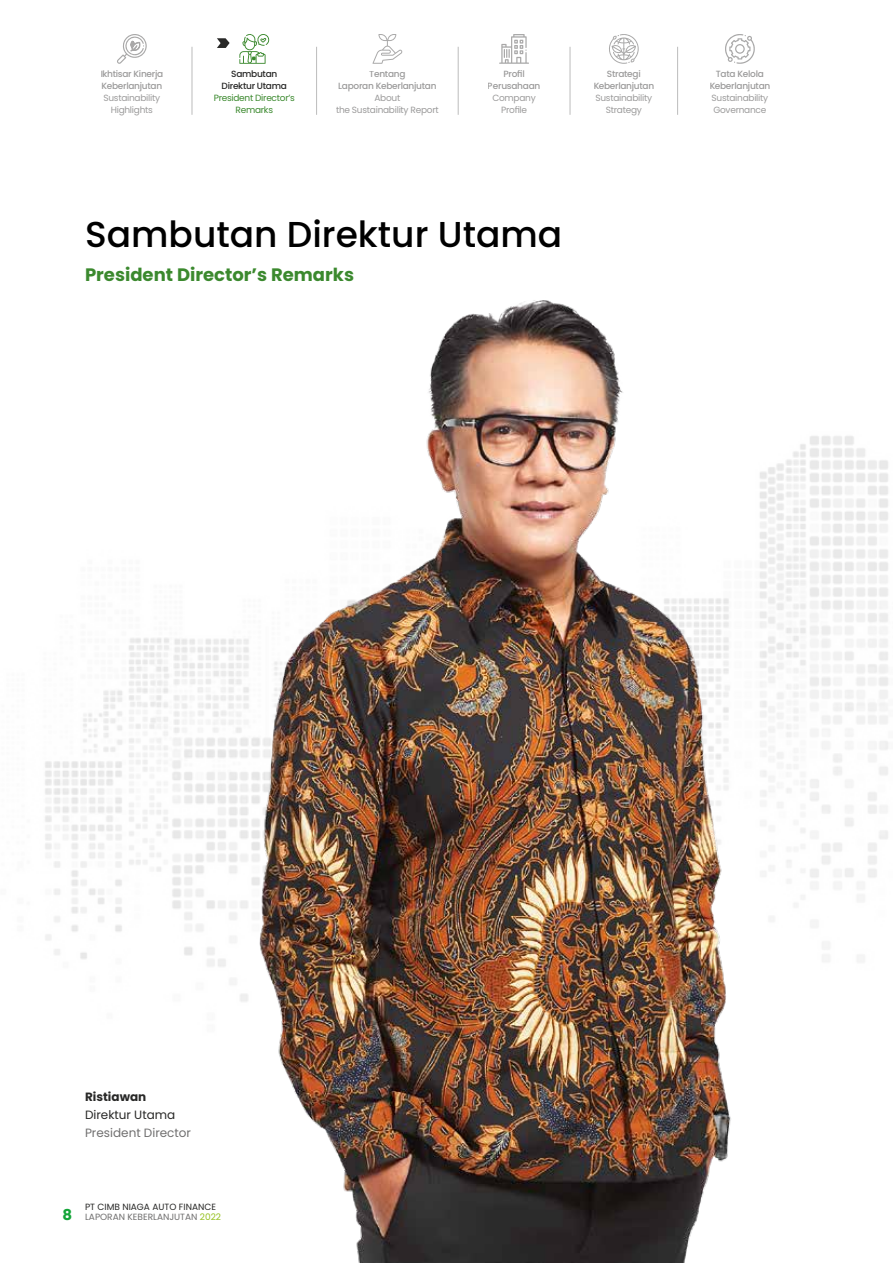
<style>
.page{position:relative;width:893px;height:1263px;background:#fff}
.page>*{position:absolute;margin:0;border:0;box-sizing:border-box;transform-origin:0 0}
.t1{font:500 36px "Poppins";color:#000}
.t2{font:700 18px "Poppins";color:#3b892e}
.t3{font:12px "Poppins";color:#706f6f}
.t4{font:12px "Poppins";color:#282827}
.t5{font:700 12px "Poppins";color:#282827}
.t6{font:500 9px/12px "Poppins";letter-spacing:-.03em;color:#706f6f;text-align:center}
.t7{font:9px/12px "Poppins";letter-spacing:-.03em;color:#706f6f;text-align:center}
.t8{font:9px/10.8px "Poppins";color:#282827}
.t9{font:9px/12px "Poppins";letter-spacing:-.03em;color:#3b892e;text-align:center}
.t10{font:500 9px/12px "Poppins";letter-spacing:-.03em;color:#282827;text-align:center}
.s1{font-weight:700;font-size:15px;color:#13a538}
.s2{color:#706f6f}
.s3{color:#95c11f}
</style>
<div class="page">
<img style="left:45px;top:436px;width:843px;height:531px">
<img style="left:217px;top:300px;width:605px;height:963px">
<hr style="left:192px;top:47px;width:1px;height:68px;background:#bcbcbc">
<hr style="left:316px;top:47px;width:1px;height:68px;background:#bcbcbc">
<hr style="left:458px;top:47px;width:1px;height:68px;background:#bcbcbc">
<hr style="left:570px;top:47px;width:1px;height:68px;background:#bcbcbc">
<hr style="left:677px;top:47px;width:1px;height:68px;background:#bcbcbc">
<svg style="left:499px;top:34px;width:30px;height:30px"></svg>
<svg style="left:372px;top:34px;width:30px;height:30px"></svg>
<svg style="left:609px;top:34px;width:30px;height:30px"></svg>
<svg style="left:725px;top:34px;width:30px;height:30px"></svg>
<svg style="left:239px;top:34px;width:30px;height:30px"></svg>
<svg style="left:217px;top:38px;width:13px;height:10px"></svg>
<svg style="left:117px;top:34px;width:30px;height:30px"></svg>
<p class="t6" style="left:100px;top:68px;width:64px;text-align:left">Ikhtisar Kinerja<br>Keberlanjutan</p>
<p class="t7" style="left:103px;top:92px;width:58px">Sustainability<br>Highlights</p>
<p class="t10" style="left:222px;top:68px;width:67px">Sambutan<br>Direktur Utama</p>
<p class="t9" style="left:214px;top:92px;width:83px">President Director’s<br>Remarks</p>
<p class="t6" style="left:338px;top:68px;width:100px">Tentang<br>Laporan Keberlanjutan</p>
<p class="t7" style="left:336px;top:92px;width:104px">About<br>the Sustainability Report</p>
<p class="t6" style="left:488px;top:68px;width:54px">Profil<br>Perusahaan</p>
<p class="t7" style="left:492px;top:92px;width:45px">Company<br>Profile</p>
<p class="t6" style="left:593px;top:68px;width:62px">Strategi<br>Keberlanjutan</p>
<p class="t7" style="left:595px;top:92px;width:58px">Sustainability<br>Strategy</p>
<h1 class="t1" style="left:85px;top:214px;width:479px">Sambutan Direktur Utama</h1>
<h2 class="t2" style="left:85px;top:264px;width:270px">President Director’s Remarks</h2>
<p class="t6" style="left:709px;top:68px;width:62px">Tata Kelola<br>Keberlanjutan</p>
<p class="t7" style="left:711px;top:92px;width:58px;text-align:left">Sustainability<br>Governance</p>
<h3 class="t5" style="left:85px;top:1090px;width:63px">Ristiawan</h3>
<h3 class="t4" style="left:85px;top:1108px;width:92px">Direktur Utama</h3>
<h3 class="t3" style="left:85px;top:1126px;width:108px">President Director</h3>
<p class="t8" style="left:63px;top:1201px;width:160px;text-indent:22px">PT CIMB NIAGA AUTO FINANCE<br><span class="s1">8</span> <span class="s2">LAPORAN KEBERLANJUTAN</span> <span class="s3">2022</span></p>
</div>
